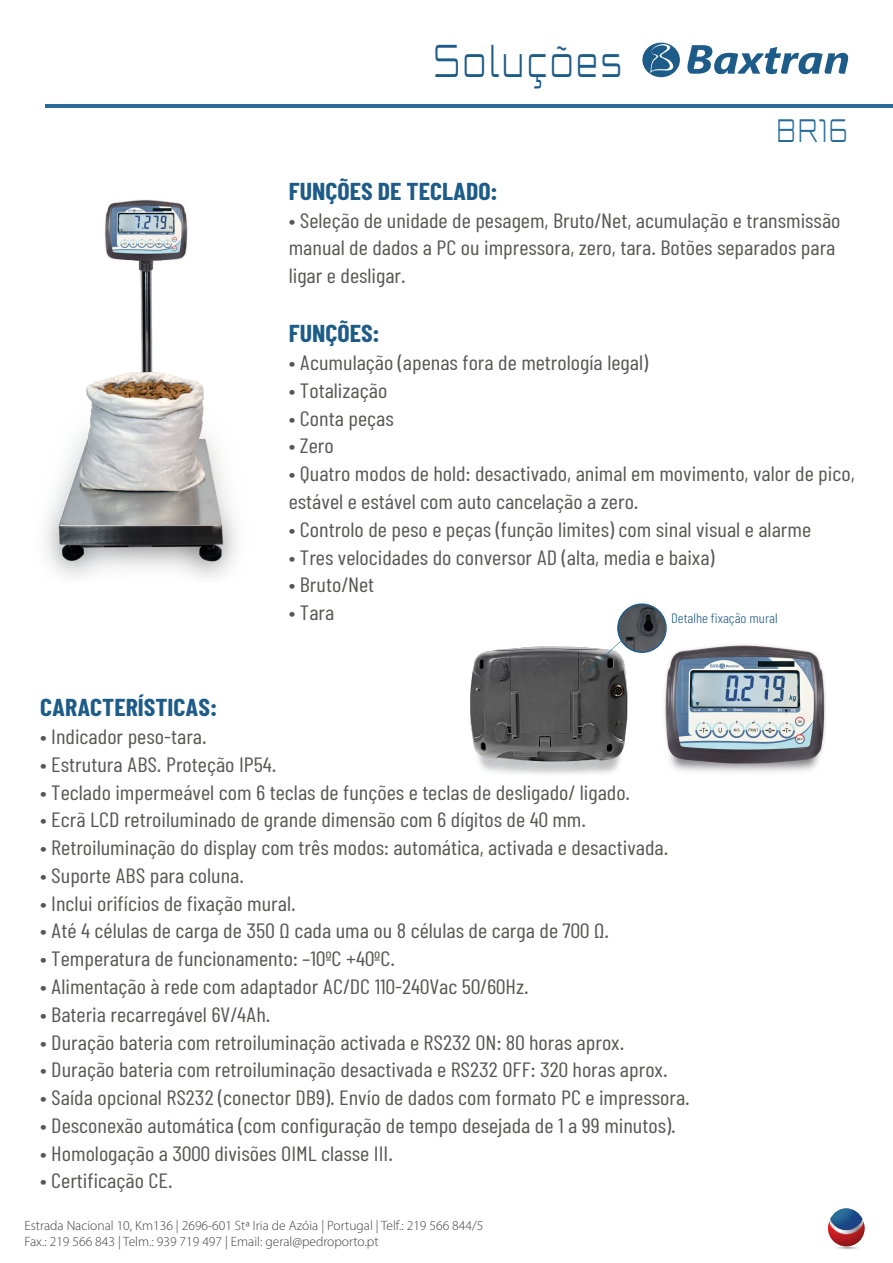
<style>
.page{position:relative;width:893px;height:1263px;background:#fff}
.page>*{position:absolute;margin:0;border:0;box-sizing:border-box;transform-origin:0 0}
.t1{font:300 45.75px "Bunken Tech Sans Pro Wide";letter-spacing:.05em;color:#1d5b88;scale:.68 1}
.t2{font:300 32.25px "Bunken Tech Sans Pro Wide";color:#286b98;scale:.68 1}
.t3{font:700 23.85px "Barlow Condensed";color:#1d5b88;scale:1.08 1}
.t4{font:20.7px/27.8px "Barlow Condensed";color:#575756;scale:1.08 1}
.t5{font:300 13.5px/16.2px "Myriad Pro";color:#404041}
.t6{font:300 13.5px "Barlow Condensed";color:#1d5b88;scale:1.08 1}
</style>
<div class="page">
<hr style="left:45px;top:105px;width:848px;height:3px;background:#286b98">
<svg style="left:828px;top:1208px;width:37px;height:41px"></svg>
<svg style="left:642px;top:43px;width:206px;height:34px"></svg>
<img style="left:470px;top:616px;width:158px;height:158px">
<img style="left:45px;top:199px;width:192px;height:379px">
<img style="left:656px;top:633px;width:170px;height:139px">
<svg style="left:587px;top:628px;width:46px;height:45px"></svg>
<img style="left:618px;top:604px;width:48px;height:48px;border-radius:24px">
<div style="left:617px;top:603px;width:50px;height:50px;border:2px solid #1d5b88;border-radius:50%"></div>
<h1 class="t1" style="left:433px;top:32px;width:280px">Soluções</h1>
<h2 class="t2" style="left:776px;top:110px;width:108px">BR16</h2>
<p class="t3" style="left:289px;top:176px;width:195px">FUNÇÕES DE TECLADO:</p>
<p class="t4" style="left:289px;top:206px;width:512px">• Seleção de unidade de pesagem, Bruto/Net, acumulação e transmissão manual de dados a PC ou impressora, zero, tara. Botões separados para ligar e desligar.</p>
<p class="t3" style="left:289px;top:319px;width:86px">FUNÇÕES:</p>
<p class="t4" style="left:289px;top:348px;width:334px">• Acumulação (apenas fora de metrología legal)</p>
<p class="t4" style="left:289px;top:376px;width:93px">• Totalização</p>
<p class="t4" style="left:289px;top:404px;width:99px">• Conta peças</p>
<p class="t4" style="left:289px;top:432px;width:43px">• Zero</p>
<p class="t4" style="left:289px;top:459px;width:525px">• Quatro modos de hold: desactivado, animal em movimento, valor de pico, estável e estável com auto cancelação a zero.</p>
<p class="t4" style="left:289px;top:515px;width:485px">• Controlo de peso e peças (função limites) com sinal visual e alarme</p>
<p class="t4" style="left:289px;top:543px;width:396px">• Tres velocidades do conversor AD (alta, media e baixa)</p>
<p class="t4" style="left:289px;top:570px;width:81px">• Bruto/Net</p>
<p class="t4" style="left:289px;top:598px;width:44px">• Tara</p>
<p class="t6" style="left:671px;top:609px;width:100px">Detalhe fixação mural</p>
<p class="t3" style="left:40px;top:693px;width:165px">CARACTERÍSTICAS:</p>
<p class="t4" style="left:40px;top:722px;width:156px">• Indicador peso-tara.</p>
<p class="t4" style="left:40px;top:750px;width:220px">• Estrutura ABS. Proteção IP54.</p>
<p class="t4" style="left:40px;top:778px;width:548px">• Teclado impermeável com 6 teclas de funções e teclas de desligado/ ligado.</p>
<p class="t4" style="left:40px;top:805px;width:507px">• Ecrã LCD retroiluminado de grande dimensão com 6 dígitos de 40 mm.</p>
<p class="t4" style="left:40px;top:833px;width:583px">• Retroiluminação do display com três modos: automática, activada e desactivada.</p>
<p class="t4" style="left:40px;top:861px;width:190px">• Suporte ABS para coluna.</p>
<p class="t4" style="left:40px;top:889px;width:238px">• Inclui orifícios de fixação mural.</p>
<p class="t4" style="left:40px;top:916px;width:528px">• Até 4 células de carga de 350 Ω cada uma ou 8 células de carga de 700 Ω.</p>
<p class="t4" style="left:40px;top:944px;width:330px">• Temperatura de funcionamento: –10ºC +40ºC.</p>
<p class="t4" style="left:40px;top:972px;width:454px">• Alimentação à rede com adaptador AC/DC 110-240Vac 50/60Hz.</p>
<p class="t4" style="left:40px;top:1000px;width:215px">• Bateria recarregável 6V/4Ah.</p>
<p class="t4" style="left:40px;top:1027px;width:542px">• Duração bateria com retroiluminação activada e RS232 ON: 80 horas aprox.</p>
<p class="t4" style="left:40px;top:1055px;width:583px">• Duração bateria com retroiluminação desactivada e RS232 OFF: 320 horas aprox.</p>
<p class="t4" style="left:40px;top:1083px;width:603px">• Saída opcional RS232 (conector DB9). Envío de dados com formato PC e impressora.</p>
<p class="t4" style="left:40px;top:1111px;width:590px">• Desconexão automática (com configuração de tempo desejada de 1 a 99 minutos).</p>
<p class="t4" style="left:40px;top:1139px;width:328px">• Homologação a 3000 divisões OIML classe III.</p>
<p class="t4" style="left:40px;top:1166px;width:124px">• Certificação CE.</p>
<p class="t5" style="left:25px;top:1217px;width:460px">Estrada Nacional 10, Km136 | 2696-601 Stª Iria de Azóia | Portugal | Telf.: 219 566 844/5<br>Fax.: 219 566 843 | Telm.: 939 719 497 | Email: geral@pedroporto.pt</p>
</div>
